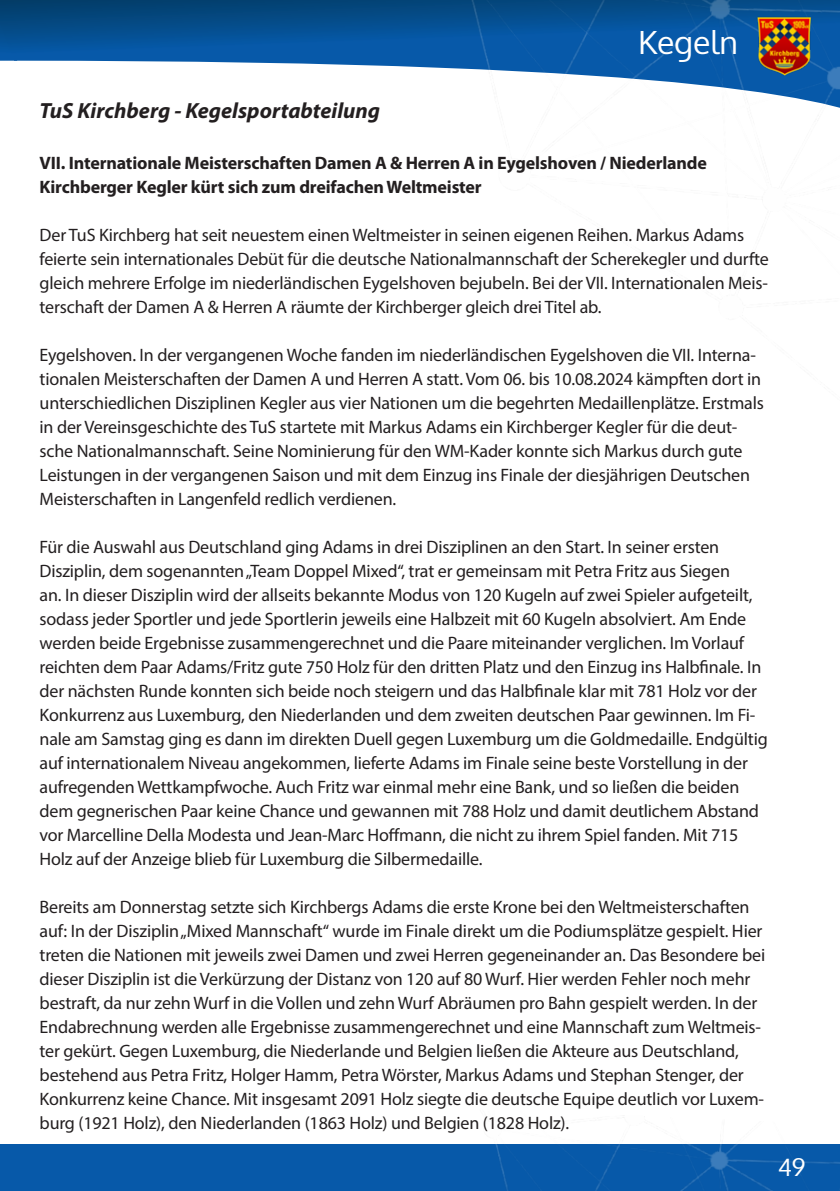
<style>
.page{position:relative;width:840px;height:1191px;background:#fff}
.page>*{position:absolute;margin:0;border:0;box-sizing:border-box;transform-origin:0 0}
.t1{font:32px "Oxygen";color:#fff}
.t2{font:24px "Oxygen";color:#fff}
.t3{font:italic 700 22px "Myriad Pro";color:#231f20}
.t4{font:18px/24px "Myriad Pro";letter-spacing:-.01em;color:#231f20}
.t5{font:700 18px/24px "Myriad Pro";letter-spacing:-.01em;color:#231f20}
</style>
<div class="page">
<svg style="left:0;top:0;width:394px;height:66px"></svg>
<img style="left:394px;top:0;width:445px;height:108px">
<img style="left:751px;top:14px;width:62px;height:62px">
<div style="left:0;top:1144px;width:839px;height:47px;background:#0759a9"></div>
<img style="left:495px;top:1117px;width:344px;height:74px">
<h1 class="t1" style="left:637px;top:21px;width:101px">Kegeln</h1>
<p class="t3" style="left:40px;top:97px;width:342px">TuS Kirchberg - Kegelsportabteilung</p>
<p class="t5" style="left:40px;top:150px;width:668px">VII. Internationale Meisterschaften Damen A &amp; Herren A in Eygelshoven / Niederlande<br>Kirchberger Kegler kürt sich zum dreifachen Weltmeister</p>
<p class="t4" style="left:40px;top:222px;width:730px">Der TuS Kirchberg hat seit neuestem einen Weltmeister in seinen eigenen Reihen. Markus Adams feierte sein internationales Debüt für die deutsche Nationalmannschaft der Scherekegler und durfte gleich mehrere Erfolge im niederländischen Eygelshoven bejubeln. Bei der VII. Internationalen Meis&shy;terschaft der Damen A &amp; Herren A räumte der Kirchberger gleich drei Titel ab.</p>
<p class="t4" style="left:40px;top:342px;width:725px">Eygelshoven. In der vergangenen Woche fanden im niederländischen Eygelshoven die VII. Interna&shy;tionalen Meisterschaften der Damen A und Herren A statt. Vom 06. bis 10.08.2024 kämpften dort in unterschiedlichen Disziplinen Kegler aus vier Nationen um die begehrten Medaillenplätze. Erstmals in der Vereinsgeschichte des TuS startete mit Markus Adams ein Kirchberger Kegler für die deut&shy;sche Nationalmannschaft. Seine Nominierung für den WM-Kader konnte sich Markus durch gute Leistungen in der vergangenen Saison und mit dem Einzug ins Finale der diesjährigen Deutschen Meisterschaften in Langenfeld redlich verdienen.</p>
<p class="t4" style="left:40px;top:534px;width:729px">Für die Auswahl aus Deutschland ging Adams in drei Disziplinen an den Start. In seiner ersten Disziplin, dem sogenannten „Team Doppel Mixed“, trat er gemeinsam mit Petra Fritz aus Siegen<br>an. In dieser Disziplin wird der allseits bekannte Modus von 120 Kugeln auf zwei Spieler aufgeteilt, sodass jeder Sportler und jede Sportlerin jeweils eine Halbzeit mit 60 Kugeln absolviert. Am Ende werden beide Ergebnisse zusammengerechnet und die Paare miteinander verglichen. Im Vorlauf reichten dem Paar Adams/Fritz gute 750 Holz für den dritten Platz und den Einzug ins Halbfinale. In der nächsten Runde konnten sich beide noch steigern und das Halbfinale klar mit 781 Holz vor der Konkurrenz aus Luxemburg, den Niederlanden und dem zweiten deutschen Paar gewinnen. Im Fi&shy;nale am Samstag ging es dann im direkten Duell gegen Luxemburg um die Goldmedaille. Endgültig auf internationalem Niveau angekommen, lieferte Adams im Finale seine beste Vorstellung in der aufregenden Wettkampfwoche. Auch Fritz war einmal mehr eine Bank, und so ließen die beiden dem gegnerischen Paar keine Chance und gewannen mit 788 Holz und damit deutlichem Abstand vor Marcelline Della Modesta und Jean-Marc Hoffmann, die nicht zu ihrem Spiel fanden. Mit 715<br>Holz auf der Anzeige blieb für Luxemburg die Silbermedaille.</p>
<p class="t4" style="left:40px;top:894px;width:726px">Bereits am Donnerstag setzte sich Kirchbergs Adams die erste Krone bei den Weltmeisterschaften auf: In der Disziplin „Mixed Mannschaft“ wurde im Finale direkt um die Podiumsplätze gespielt. Hier treten die Nationen mit jeweils zwei Damen und zwei Herren gegeneinander an. Das Besondere bei dieser Disziplin ist die Verkürzung der Distanz von 120 auf 80 Wurf. Hier werden Fehler noch mehr bestraft, da nur zehn Wurf in die Vollen und zehn Wurf Abräumen pro Bahn gespielt werden. In der Endabrechnung werden alle Ergebnisse zusammengerechnet und eine Mannschaft zum Weltmeis&shy;ter gekürt. Gegen Luxemburg, die Niederlande und Belgien ließen die Akteure aus Deutschland, bestehend aus Petra Fritz, Holger Hamm, Petra Wörster, Markus Adams und Stephan Stenger, der Konkurrenz keine Chance. Mit insgesamt 2091 Holz siegte die deutsche Equipe deutlich vor Luxem&shy;burg (1921 Holz), den Niederlanden (1863 Holz) und Belgien (1828 Holz).</p>
<h2 class="t2" style="left:777px;top:1151px;width:29px">49</h2>
</div>
